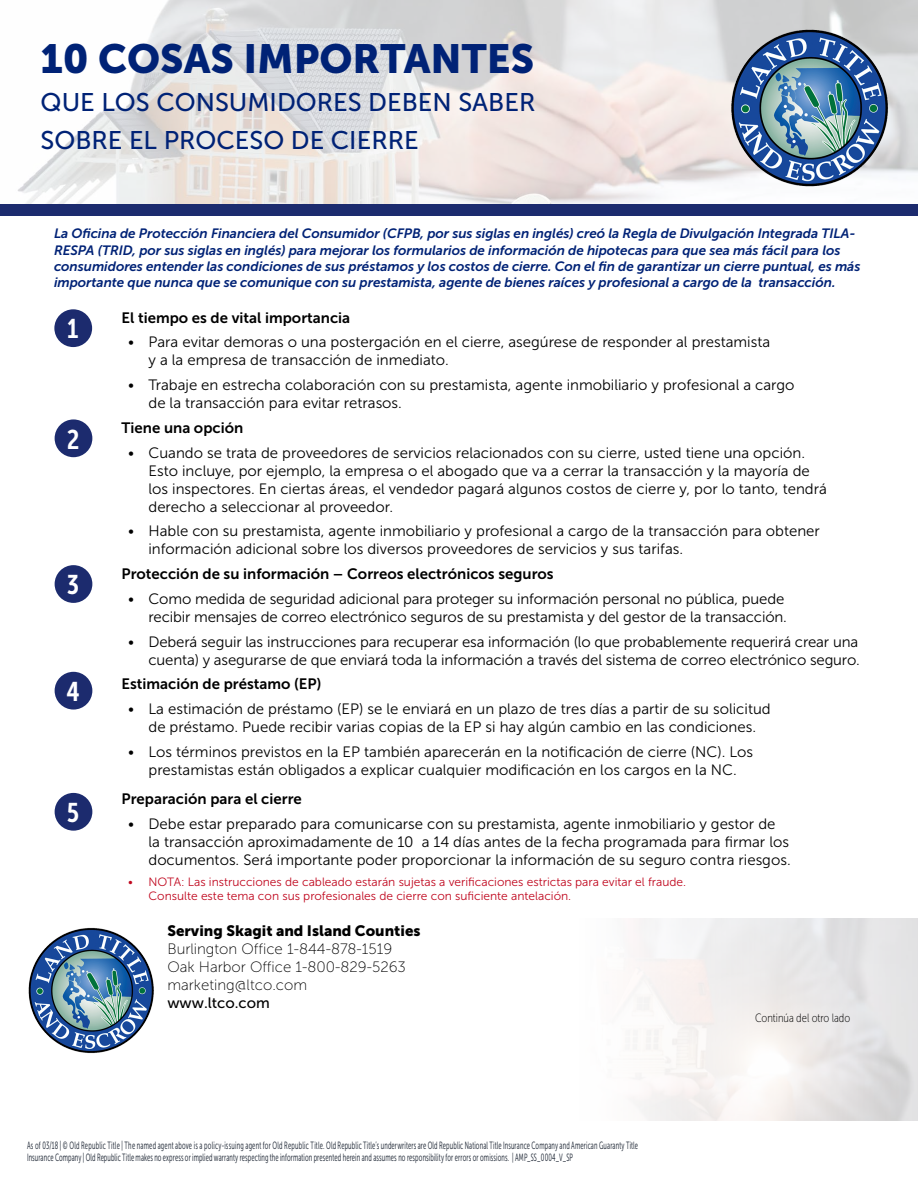
<style>
.page{position:relative;width:918px;height:1188px;background:#fff}
.page>*{position:absolute;margin:0;border:0;box-sizing:border-box;transform-origin:0 0}
.t1{font:40.5px "Museo Sans 900";color:#002276}
.t2{font:27px "Museo Sans Cond 700";color:#fff}
.t3{font:25.5px/37.5px "Museo Sans 500";color:#002276}
.t4{font:15px/18px "Museo Sans 300";color:#000}
.t5{font:15px "Museo Sans 700";color:#000}
.t6{font:15px/18.3px "Museo Sans 100";color:#000}
.t7{font:15px "Museo Sans 900";color:#000}
.t8{font:15px "Museo Sans 500";color:#000}
.t9{font:italic 13.5px/16.2px "Museo Sans 700";letter-spacing:-.005em;color:#002276}
.t10{font:12px/14.4px "Museo Sans 300";color:#c0081f}
.t11{font:12px "Museo Sans Cond 100";color:#000}
.t12{font:10.5px/12px "Museo Sans Cond 300";letter-spacing:.02em;color:#1a2331;scale:.7 1}
</style>
<div class="page">
<img style="left:18px;top:0;width:900px;height:204px">
<div style="left:0;top:204px;width:918px;height:12px;background:#1c2b6e"></div>
<div style="left:54px;top:309px;width:38px;height:38px;background:#1c2b6e;border-radius:50%"></div>
<div style="left:55px;top:419px;width:37px;height:38px;background:#1c2b6e;border-radius:50%"></div>
<div style="left:55px;top:565px;width:37px;height:38px;background:#1c2b6e;border-radius:50%"></div>
<div style="left:55px;top:672px;width:37px;height:38px;background:#1c2b6e;border-radius:50%"></div>
<div style="left:55px;top:793px;width:37px;height:38px;background:#1c2b6e;border-radius:50%"></div>
<img style="left:729px;top:27px;width:162px;height:162px">
<img style="left:28px;top:927px;width:126px;height:127px">
<h1 class="t1" style="left:40px;top:36px;width:495px">10 COSAS IMPORTANTES</h1>
<h3 class="t3" style="left:40px;top:84px;width:496px">QUE LOS CONSUMIDORES DEBEN SABER<br>SOBRE EL PROCESO DE CIERRE</h3>
<p class="t9" style="left:54px;top:226px;width:808px">La Oficina de Protección Financiera del Consumidor (CFPB, por sus siglas en inglés) creó la Regla de Divulgación Integrada TILA-RESPA (TRID, por sus siglas en inglés) para mejorar los formularios de información de hipotecas para que sea más fácil para los consumidores entender las condiciones de sus préstamos y los costos de cierre. Con el fin de garantizar un cierre puntual, es más importante que nunca que se comunique con su prestamista, agente de bienes raíces y profesional a cargo de la transacción.</p>
<p class="t5" style="left:122px;top:309px;width:230px">El tiempo es de vital importancia</p>
<p class="t4" style="left:148px;top:333px;width:623px;text-indent:-20px">• Para evitar demoras o una postergación en el cierre, asegúrese de responder al prestamista y a la empresa de transacción de inmediato.</p>
<p class="t4" style="left:148px;top:376px;width:648px;text-indent:-20px">• Trabaje en estrecha colaboración con su prestamista, agente inmobiliario y profesional a cargo de la transacción para evitar retrasos.</p>
<p class="t5" style="left:122px;top:419px;width:123px">Tiene una opción</p>
<p class="t4" style="left:148px;top:444px;width:680px;text-indent:-20px">• Cuando se trata de proveedores de servicios relacionados con su cierre, usted tiene una opción.<br>Esto incluye, por ejemplo, la empresa o el abogado que va a cerrar la transacción y la mayoría de los inspectores. En ciertas áreas, el vendedor pagará algunos costos de cierre y, por lo tanto, tendrá derecho a seleccionar al proveedor.</p>
<p class="t4" style="left:148px;top:522px;width:673px;text-indent:-20px">• Hable con su prestamista, agente inmobiliario y profesional a cargo de la transacción para obtener información adicional sobre los diversos proveedores de servicios y sus tarifas.</p>
<p class="t5" style="left:122px;top:566px;width:434px">Protección de su información – Correos electrónicos seguros</p>
<p class="t4" style="left:128px;top:590px;width:660px;text-align:right">• Como medida de seguridad adicional para proteger su información personal no pública, puede recibir mensajes de correo electrónico seguros de su prestamista y del gestor de la transacción.</p>
<p class="t4" style="left:128px;top:633px;width:733px;text-align:right">• Deberá seguir las instrucciones para recuperar esa información (lo que probablemente requerirá crear una cuenta) y asegurarse de que enviará toda la información a través del sistema de correo electrónico seguro.</p>
<p class="t5" style="left:121px;top:676px;width:201px">Estimación de préstamo (EP)</p>
<p class="t4" style="left:128px;top:700px;width:644px;text-align:center">• La estimación de préstamo (EP) se le enviará en un plazo de tres días a partir de su solicitud de préstamo. Puede recibir varias copias de la EP si hay algún cambio en las condiciones.</p>
<p class="t4" style="left:128px;top:743px;width:626px;text-align:center">• Los términos previstos en la EP también aparecerán en la notificación de cierre (NC). Los prestamistas están obligados a explicar cualquier modificación en los cargos en la NC.</p>
<h2 class="t2" style="left:67px;top:314px;width:13px">1</h2>
<h2 class="t2" style="left:67px;top:424px;width:14px">2</h2>
<h2 class="t2" style="left:67px;top:570px;width:14px">3</h2>
<h2 class="t2" style="left:67px;top:676px;width:15px">4</h2>
<h2 class="t2" style="left:67px;top:798px;width:14px">5</h2>
<p class="t5" style="left:122px;top:791px;width:182px">Preparación para el cierre</p>
<p class="t4" style="left:148px;top:815px;width:644px;text-indent:-20px">• Debe estar preparado para comunicarse con su prestamista, agente inmobiliario y gestor de la transacción aproximadamente de 10 a 14 días antes de la fecha programada para firmar los documentos. Será importante poder proporcionar la información de su seguro contra riesgos.</p>
<p class="t10" style="left:148px;top:875px;width:539px;text-indent:-20px">• NOTA: Las instrucciones de cableado estarán sujetas a verificaciones estrictas para evitar el fraude.<br>Consulte este tema con sus profesionales de cierre con suficiente antelación.</p>
<p class="t7" style="left:167px;top:922px;width:255px">Serving Skagit and Island Counties</p>
<p class="t6" style="left:167px;top:940px;width:240px">Burlington Office 1-844-878-1519<br>Oak Harbor Office 1-800-829-5263 marketing@ltco.com</p>
<p class="t8" style="left:167px;top:994px;width:104px">www.ltco.com</p>
<p class="t11" style="left:755px;top:1011px;width:97px">Continúa del otro lado</p>
<p class="t12" style="left:27px;top:1139px;width:874px">As of 03/18 | © Old Republic Title | The named agent above is a policy-issuing agent for Old Republic Title. Old Republic Title’s underwriters are Old Republic National Title Insurance Company and American Guaranty Title<br>Insurance Company | Old Republic Title makes no express or implied warranty respecting the information presented herein and assumes no responsibility for errors or omissions. | AMP_SS_0004_V_SP</p>
</div>
